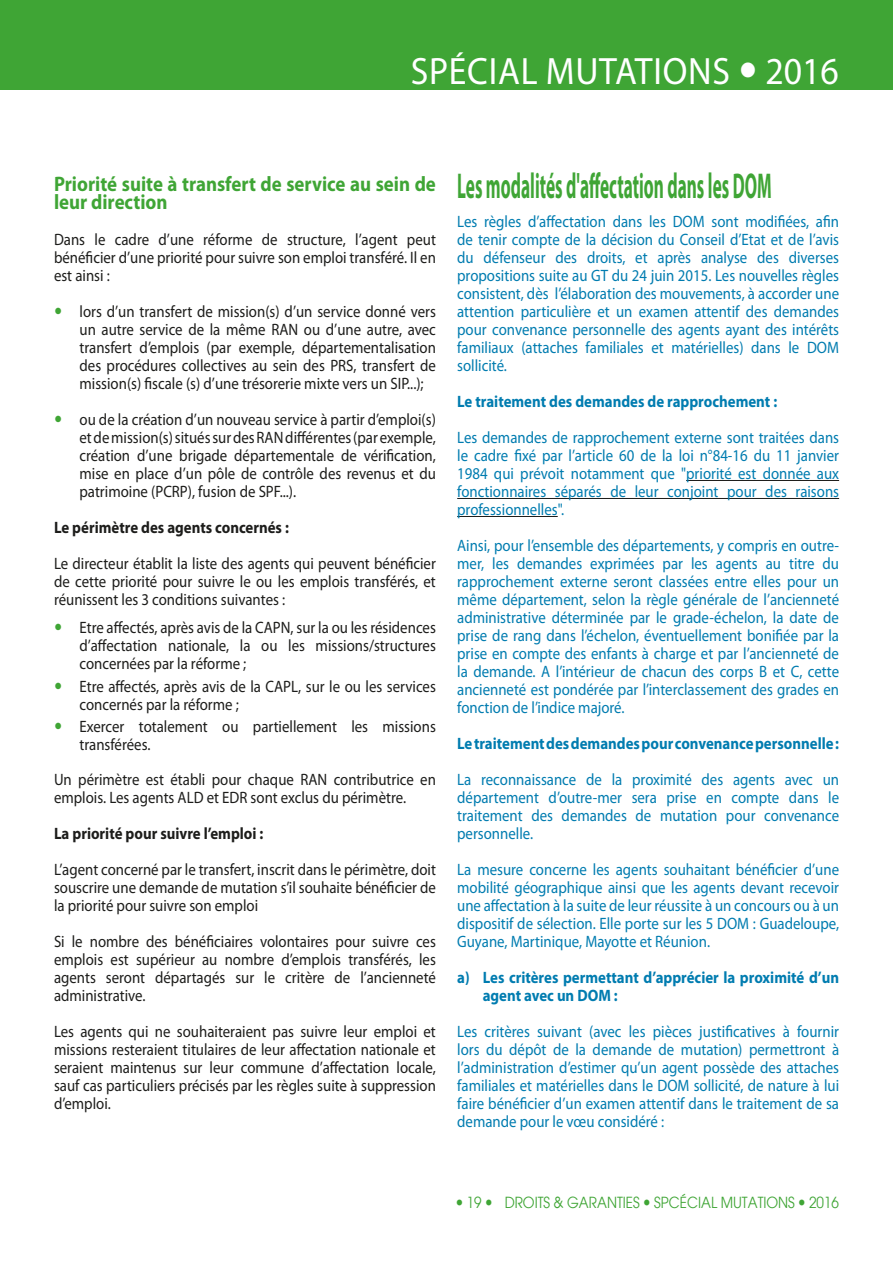
<style>
.page{position:relative;width:893px;height:1263px;background:#fff}
.page>*{position:absolute;margin:0;border:0;box-sizing:border-box;transform-origin:0 0}
.t1{font:38.25px "Myriad Pro";letter-spacing:.02em;color:#fff;scale:.94 1}
.t2{font:700 36px "Myriad Pro";color:#3fa535;scale:.48 1}
.t3{font:700 21px/18px "Myriad Pro";color:#3fa535;scale:.9 1}
.Normal{font:16.5px/18px "Myriad Pro";color:#007cb0;text-align:justify;scale:.9 1}
.INS_Normal{font:16.5px/18px "Myriad Pro";color:#1d1d1b;text-align:justify;scale:.9 1}
.INS_PUCES1{font:16.5px/18px "Myriad Pro";color:#1d1d1b;text-align:justify;scale:.9 1}
.WW-Standard{font:16.5px/18px "Myriad Pro";color:#007cb0;text-align:justify;scale:.9 1}
.WW-Corps_de_texte_3{font:16.5px/18px "Myriad Pro";color:#007cb0;text-align:justify;scale:.9 1}
.Normal-2{font:16.5px/18px "Myriad Pro";color:#1d1d1b;text-align:justify;scale:.9 1}
.WW-Standard-2{font:700 16.5px/18px "Myriad Pro";color:#007cb0;scale:.9 1}
.Normal-3{font:700 16.5px "Myriad Pro";color:#007cb0;scale:.9 1}
.INS_PUCES1-2{font:700 16.5px "Myriad Pro";color:#1d1d1b;scale:.9 1}
.Corps_de_texte_3{font:700 16.5px "Myriad Pro";color:#1d1d1b;scale:.9 1}
.t4{font:15px "Avant Garde";color:#3fa535;scale:.9 1}
</style>
<div class="page">
<div style="left:0;top:0;width:893px;height:89px;background:#3fa535"></div>
<hr style="left:686px;top:480px;width:153px;height:1px;background:#1d1d1b">
<hr style="left:457px;top:498px;width:382px;height:1px;background:#1d1d1b">
<hr style="left:457px;top:516px;width:101px;height:1px;background:#1d1d1b">
<h1 class="t1" style="left:411px;top:47px;width:457px">SPÉCIAL MUTATIONS 2016</h1>
<p class="t3" style="left:54px;top:174px;width:426px">Priorité suite à transfert de service au sein de leur direction</p>
<p class="INS_Normal" style="left:54px;top:230px;width:426px">Dans le cadre d’une réforme de structure, l’agent peut bénéficier d’une priorité pour suivre son emploi transféré. Il en est ainsi :</p>
<p class="INS_PUCES1" style="left:80px;top:302px;width:398px">lors d’un transfert de mission(s) d’un service donné vers un autre service de la même RAN ou d’une autre, avec transfert d’emplois (par exemple, départementalisation des procédures collectives au sein des PRS, transfert de mission(s) fiscale (s) d’une trésorerie mixte vers un SIP...);</p>
<p class="INS_PUCES1" style="left:80px;top:410px;width:398px">ou de la création d’un nouveau service à partir d’emploi(s) et de mission(s) situés sur des RAN différentes (par exemple, création d’une brigade départementale de vérification, mise en place d’un pôle de contrôle des revenus et du patrimoine (PCRP), fusion de SPF...).</p>
<p class="INS_PUCES1-2" style="left:54px;top:516px;width:262px">Le périmètre des agents concernés :</p>
<p class="INS_Normal" style="left:54px;top:554px;width:426px">Le directeur établit la liste des agents qui peuvent bénéficier de cette priorité pour suivre le ou les emplois transférés, et réunissent les 3 conditions suivantes :</p>
<p class="INS_PUCES1" style="left:80px;top:619px;width:397px">Etre affectés, après avis de la CAPN, sur la ou les résidences d’affectation nationale, la ou les missions/structures concernées par la réforme ;</p>
<p class="INS_PUCES1" style="left:80px;top:677px;width:398px">Etre affectés, après avis de la CAPL, sur le ou les services concernés par la réforme ;</p>
<p class="INS_PUCES1" style="left:80px;top:717px;width:397px">Exercer totalement ou partiellement les missions transférées.</p>
<p class="INS_Normal" style="left:54px;top:770px;width:426px">Un périmètre est établi pour chaque RAN contributrice en emplois. Les agents ALD et EDR sont exclus du périmètre.</p>
<p class="Corps_de_texte_3" style="left:54px;top:822px;width:234px">La priorité pour suivre l’emploi :</p>
<p class="Normal-2" style="left:54px;top:860px;width:426px">L’agent concerné par le transfert, inscrit dans le périmètre, doit souscrire une demande de mutation s’il souhaite bénéficier de la priorité pour suivre son emploi</p>
<p class="INS_Normal" style="left:54px;top:932px;width:426px">Si le nombre des bénéficiaires volontaires pour suivre ces emplois est supérieur au nombre d’emplois transférés, les agents seront départagés sur le critère de l’ancienneté administrative.</p>
<p class="INS_Normal" style="left:54px;top:1022px;width:426px">Les agents qui ne souhaiteraient pas suivre leur emploi et missions resteraient titulaires de leur affectation nationale et seraient maintenus sur leur commune d’affectation locale, sauf cas particuliers précisés par les règles suite à suppression d’emploi.</p>
<p class="t2" style="left:457px;top:162px;width:657px">Les modalités d'affectation dans les DOM</p>
<p class="Normal" style="left:457px;top:212px;width:426px">Les règles d’affectation dans les DOM sont modifiées, afin de tenir compte de la décision du Conseil d’Etat et de l’avis du défenseur des droits, et après analyse des diverses propositions suite au GT du 24 juin 2015. Les nouvelles règles consistent, dès l’élaboration des mouvements, à accorder une attention particulière et un examen attentif des demandes pour convenance personnelle des agents ayant des intérêts familiaux (attaches familiales et matérielles) dans le DOM sollicité.</p>
<p class="WW-Standard-2" style="left:457px;top:392px;width:357px">Le traitement des demandes de rapprochement :</p>
<p class="Normal" style="left:457px;top:428px;width:426px">Les demandes de rapprochement externe sont traitées dans le cadre fixé par l’article 60 de la loi n°84-16 du 11 janvier 1984 qui prévoit notamment que "priorité est donnée aux fonctionnaires séparés de leur conjoint pour des raisons professionnelles".</p>
<p class="Normal" style="left:457px;top:536px;width:426px">Ainsi, pour l’ensemble des départements, y compris en outre&shy;mer, les demandes exprimées par les agents au titre du rapprochement externe seront classées entre elles pour un même département, selon la règle générale de l’ancienneté administrative déterminée par le grade-échelon, la date de prise de rang dans l’échelon, éventuellement bonifiée par la prise en compte des enfants à charge et par l’ancienneté de la demande. A l’intérieur de chacun des corps B et C, cette ancienneté est pondérée par l’interclassement des grades en fonction de l’indice majoré.</p>
<p class="Normal-3" style="left:457px;top:732px;width:426px">Le traitement des demandes pour convenance personnelle :</p>
<p class="WW-Corps_de_texte_3" style="left:457px;top:770px;width:426px">La reconnaissance de la proximité des agents avec un département d’outre-mer sera prise en compte dans le traitement des demandes de mutation pour convenance personnelle.</p>
<p class="WW-Standard" style="left:457px;top:860px;width:426px">La mesure concerne les agents souhaitant bénéficier d’une mobilité géographique ainsi que les agents devant recevoir une affectation à la suite de leur réussite à un concours ou à un dispositif de sélection. Elle porte sur les 5 DOM : Guadeloupe, Guyane, Martinique, Mayotte et Réunion.</p>
<p class="WW-Standard-2" style="left:483px;top:968px;width:397px;text-indent:-26px">a) Les critères permettant d’apprécier la proximité d’un agent avec un DOM :</p>
<p class="WW-Standard" style="left:457px;top:1022px;width:426px">Les critères suivant (avec les pièces justificatives à fournir lors du dépôt de la demande de mutation) permettront à l’administration d’estimer qu’un agent possède des attaches familiales et matérielles dans le DOM sollicité, de nature à lui faire bénéficier d’un examen attentif dans le traitement de sa demande pour le vœu considéré :</p>
<p class="t4" style="left:467px;top:1193px;width:18px">19</p>
<p class="t4" style="left:505px;top:1193px;width:373px">DROITS &amp; GARANTIES SPCÉCIAL MUTATIONS 2016</p>
</div>
